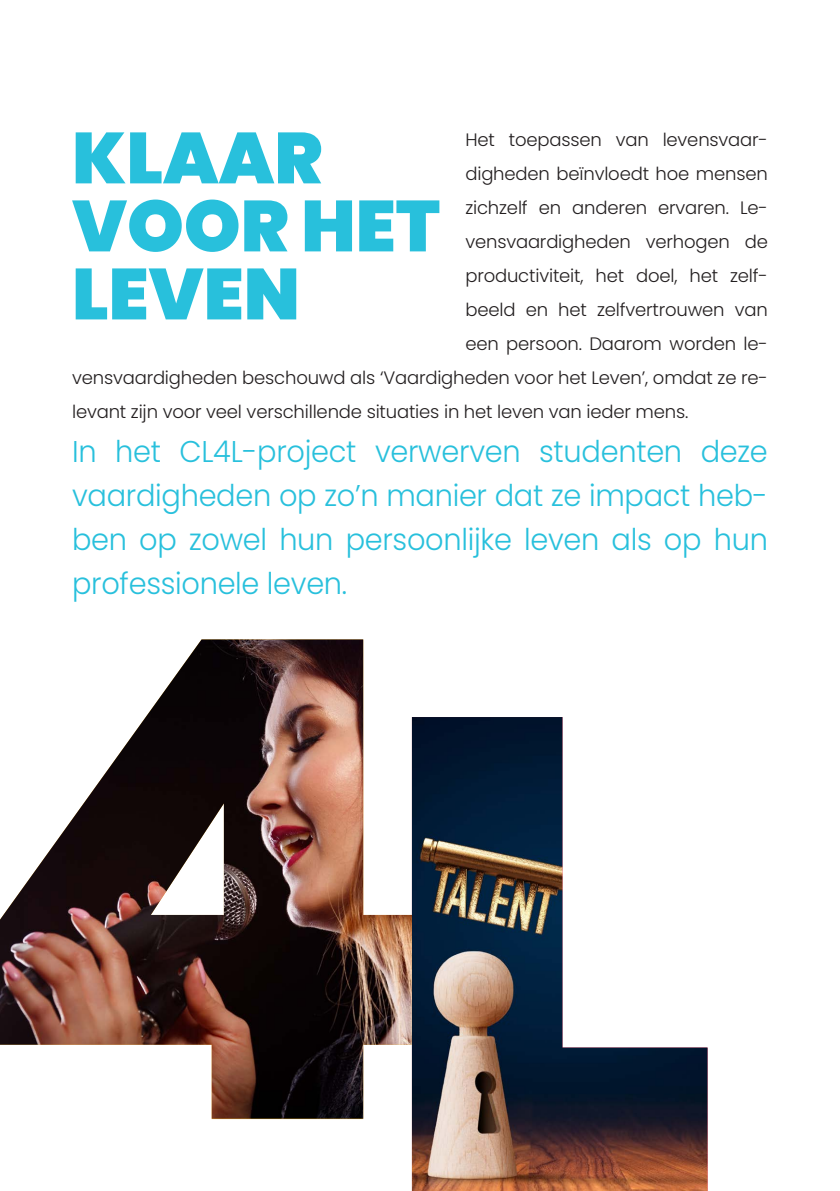
<style>
.page{position:relative;width:840px;height:1191px;background:#fff}
.page>*{position:absolute;margin:0;border:0;box-sizing:border-box;transform-origin:0 0}
.t1{font:900 72px/68px "Poppins";color:#28c0dc}
.t2{font:300 30px/44px "Poppins";letter-spacing:-.01em;color:#28c0dc;text-align:justify;scale:.96 1}
.t3{font:300 18px "Poppins";letter-spacing:-.01em;color:#231f20}
</style>
<div class="page">
<img style="left:411px;top:717px;width:296px;height:474px">
<img style="left:0;top:639px;width:411px;height:479px">
<p class="t1" style="left:72px;top:124px;width:369px">KLAAR<br>VOOR HET<br>LEVEN</p>
<p class="t3" style="left:465px;top:129px;width:304px">Het toepassen van levensvaar-</p>
<p class="t3" style="left:465px;top:163px;width:304px">digheden beïnvloedt hoe mensen</p>
<p class="t3" style="left:465px;top:197px;width:304px">zichzelf en anderen ervaren. Le-</p>
<p class="t3" style="left:465px;top:231px;width:304px">vensvaardigheden verhogen de</p>
<p class="t3" style="left:465px;top:265px;width:304px">productiviteit, het doel, het zelf-</p>
<p class="t3" style="left:465px;top:299px;width:304px">beeld en het zelfvertrouwen van</p>
<p class="t3" style="left:465px;top:333px;width:304px">een persoon. Daarom worden le-</p>
<p class="t3" style="left:72px;top:367px;width:697px">vensvaardigheden beschouwd als ‘Vaardigheden voor het Leven’, omdat ze re-</p>
<p class="t3" style="left:72px;top:401px;width:617px">levant zijn voor veel verschillende situaties in het leven van ieder mens.</p>
<p class="t2" style="left:72px;top:430px;width:726px">In het CL4L-project verwerven studenten deze vaardigheden op zo’n manier dat ze impact heb&shy;ben op zowel hun persoonlijke leven als op hun professionele leven.</p>
</div>
